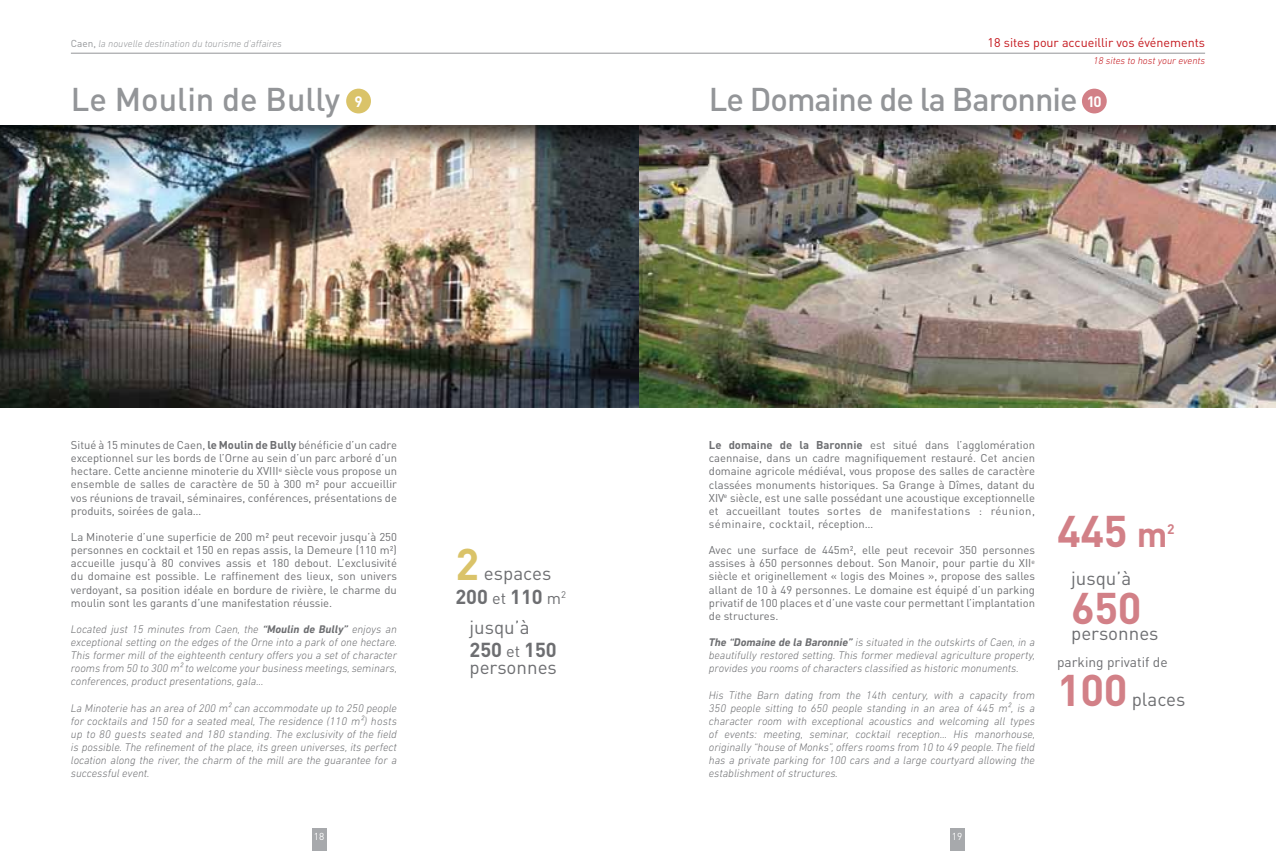
<style>
.page{position:relative;width:1276px;height:851px;background:#fff}
.page>*{position:absolute;margin:0;border:0;box-sizing:border-box;transform-origin:0 0}
.t1{font:700 43.75px "DIN";letter-spacing:-.01em;color:#d28087}
.t2{font:700 43.75px "DIN";color:#dac369}
.t3{font:500 32.5px "DIN";letter-spacing:-.03em;color:#939598}
.t4{font:500 32.5px "DIN";color:#939598}
.t5{font:700 20px "DIN";color:#6d6e71}
.t6{font:18.75px "DIN";color:#6d6e71}
.t7{font:13.75px "DIN";color:#6d6e71}
.t8{font:700 13.75px "DIN";color:#d28087}
.t9{font:12.5px "DIN";color:#c4161c}
.t10{font:11.25px/13.1px "DIN";color:#6d6e71;text-align:justify}
.t11{font:italic 300 11.25px/13.1px "DIN Next LT Pro";color:#6d6e71;text-align:justify}
.t12{font:italic 300 10px "DIN Next LT Pro";color:#939598}
.t13{font:italic 300 10px "DIN Next LT Pro";color:#c4161c}
.t14{font:10px "DIN";color:#fff}
.s1{font-family:"DIN";font-weight:400;font-style:normal}
.s2{font-weight:700;font-size:15px;color:#fff}
.s3{font-weight:700}
.s4{font-weight:400;font-size:16.25px}
.s5{font-size:35px}
</style>
<div class="page">
<div style="left:312px;top:828px;width:14px;height:22px;background:#a7a9ac"></div>
<div style="left:950px;top:828px;width:14px;height:22px;background:#a7a9ac"></div>
<img style="left:0;top:160px;width:1276px;height:247px">
<div style="left:0;top:0;width:1276px;height:160px;background:#000;opacity:.75"></div>
<div style="left:0;top:0;width:1276px;height:124px;background:#fff"></div>
<div style="left:346px;top:89px;width:25px;height:24px;background:#dac369;border-radius:50%"></div>
<div style="left:1082px;top:89px;width:24px;height:24px;background:#d28087;border-radius:50%"></div>
<hr style="left:71px;top:53px;width:567px;height:1px;background:#939598">
<hr style="left:638px;top:53px;width:567px;height:1px;background:#939598">
<p class="t12" style="left:71px;top:38px;width:212px"><span class="s1">Caen,</span> la nouvelle destination du tourisme d’affaires</p>
<p class="t9" style="left:987px;top:35px;width:219px">18 sites pour accueillir vos événements</p>
<p class="t13" style="left:1093px;top:54px;width:113px">18 sites to host your events</p>
<h2 class="t4" style="left:71px;top:78px;width:293px">Le Moulin de Bully <span class="s2">9</span></h2>
<h2 class="t3" style="left:709px;top:78px;width:394px">Le Domaine de la Baronnie <span class="s2">10</span></h2>
<p class="t10" style="left:71px;top:438px;width:328px">Situé à 15 minutes de Caen, <span class="s3">le Moulin de Bully</span> bénéficie d’un cadre exceptionnel sur les bords de l’Orne au sein d’un parc arboré d’un hectare. Cette ancienne minoterie du XVIII<sup>e</sup> siècle vous propose un ensemble de salles de caractère de 50 à 300 m² pour accueillir vos réunions de travail, séminaires, conférences, présentations de produits, soirées de gala…</p>
<p class="t10" style="left:71px;top:530px;width:328px">La Minoterie d’une superficie de 200 m² peut recevoir jusqu’à 250 personnes en cocktail et 150 en repas assis, la Demeure (110 m²) accueille jusqu’à 80 convives assis et 180 debout. L’exclusivité du domaine est possible. Le raffinement des lieux, son univers verdoyant, sa position idéale en bordure de rivière, le charme du moulin sont les garants d’une manifestation réussie.</p>
<p class="t11" style="left:71px;top:622px;width:328px">Located just 15 minutes from Caen, the <span class="s3">“Moulin de Bully”</span> enjoys an exceptional setting on the edges of the Orne into a park of one hectare.<br>This former mill of the eighteenth century offers you a set of character rooms from 50 to 300 m² to welcome your business meetings, seminars, conferences, product presentations, gala...</p>
<p class="t11" style="left:71px;top:701px;width:327px">La Minoterie has an area of 200 m² can accommodate up to 250 people for cocktails and 150 for a seated meal, The residence (110 m²) hosts up to 80 guests seated and 180 standing. The exclusivity of the field is possible. The refinement of the place, its green universes, its perfect location along the river, the charm of the mill are the guarantee for a successful event.</p>
<h1 class="t2" style="left:455px;top:535px;width:25px">2</h1>
<h3 class="t6" style="left:484px;top:561px;width:69px">espaces</h3>
<h3 class="t5" style="left:455px;top:583px;width:112px">200 <span class="s4">et</span> 110 <span class="s4">m</span><sup>2</sup></h3>
<h3 class="t6" style="left:469px;top:615px;width:62px">jusqu’à</h3>
<h3 class="t5" style="left:469px;top:637px;width:89px">250 <span class="s4">et</span> 150</h3>
<h3 class="t6" style="left:469px;top:655px;width:89px">personnes</h3>
<p class="t10" style="left:709px;top:438px;width:328px"><span class="s3">Le domaine de la Baronnie</span> est situé dans l’agglomération caennaise, dans un cadre magnifiquement restauré. Cet ancien domaine agricole médiéval, vous propose des salles de caractère classées monuments historiques. Sa Grange à Dîmes, datant du XIV<sup>e</sup> siècle, est une salle possédant une acoustique exceptionnelle et accueillant toutes sortes de manifestations : réunion, séminaire, cocktail, réception…</p>
<p class="t10" style="left:709px;top:543px;width:328px">Avec une surface de 445m², elle peut recevoir 350 personnes assises à 650 personnes debout. Son Manoir, pour partie du XII<sup>e </sup>siècle et originellement « logis des Moines », propose des salles allant de 10 à 49 personnes. Le domaine est équipé d’un parking privatif de 100 places et d’une vaste cour permettant l’implantation de structures.</p>
<p class="t11" style="left:709px;top:635px;width:328px"><span class="s3">The “Domaine de la Baronnie”</span> is situated in the outskirts of Caen, in a beautifully restored setting. This former medieval agriculture property, provides you rooms of characters classified as historic monuments.</p>
<p class="t11" style="left:709px;top:688px;width:328px">His Tithe Barn dating from the 14th century, with a capacity from 350 people sitting to 650 people standing in an area of 445 m², is a character room with exceptional acoustics and welcoming all types of events: meeting, seminar, cocktail reception... His manorhouse, originally “house of Monks”, offers rooms from 10 to 49 people. The field has a private parking for 100 cars and a large courtyard allowing the establishment of structures.</p>
<p class="t14" style="left:314px;top:829px;width:12px">18</p>
<p class="t14" style="left:951px;top:829px;width:12px">19</p>
<h1 class="t1" style="left:1057px;top:503px;width:112px">445 <span class="s5">m</span></h1>
<p class="t8" style="left:1167px;top:519px;width:9px">2</p>
<h3 class="t6" style="left:1071px;top:566px;width:62px">jusqu’à</h3>
<h1 class="t1" style="left:1071px;top:579px;width:72px">650</h1>
<h3 class="t6" style="left:1071px;top:621px;width:89px">personnes</h3>
<p class="t7" style="left:1057px;top:653px;width:112px">parking privatif de</p>
<h1 class="t1" style="left:1057px;top:661px;width:72px">100</h1>
<h3 class="t6" style="left:1131px;top:687px;width:55px">places</h3>
</div>
